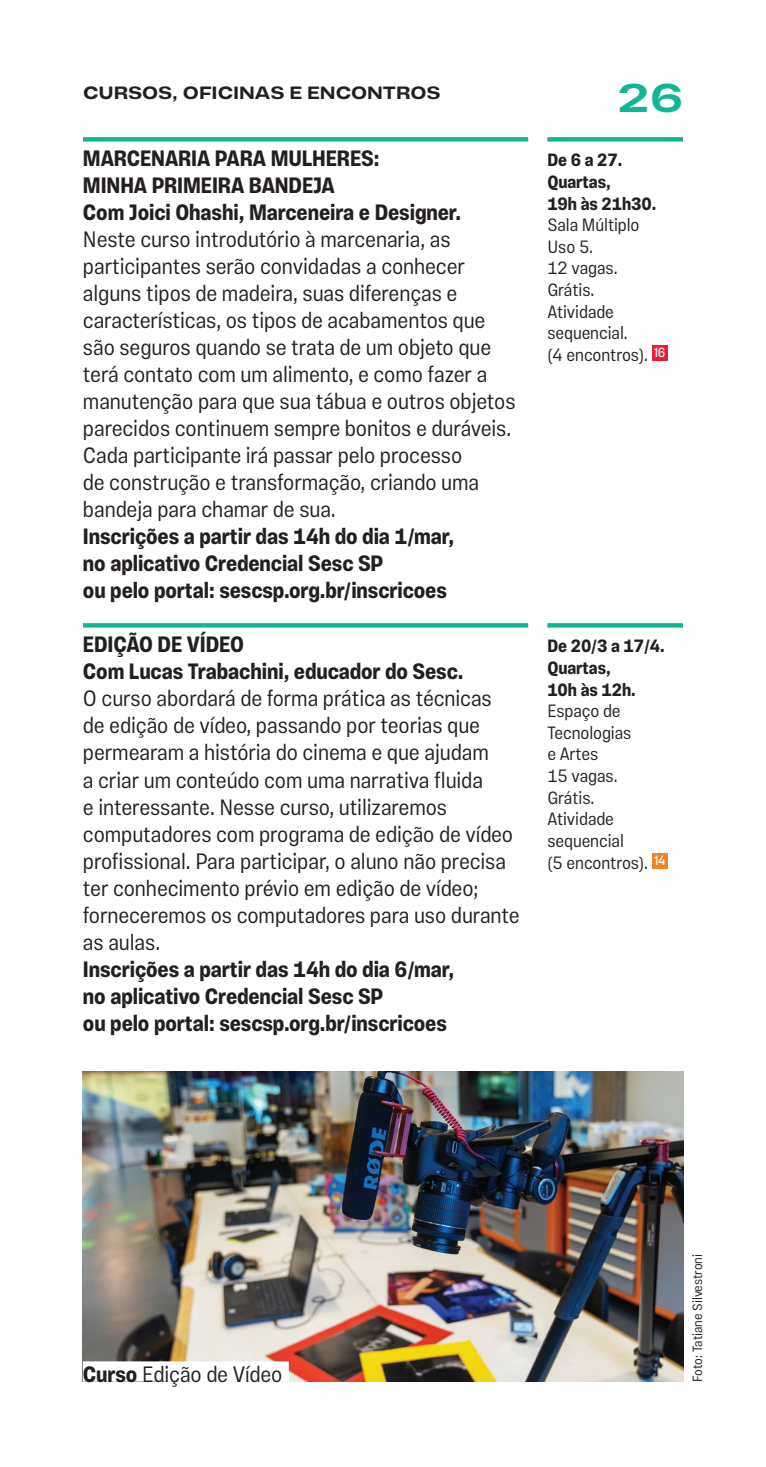
<style>
.page{position:relative;width:766px;height:1467px;background:#fff}
.page>*{position:absolute;margin:0;border:0;box-sizing:border-box;transform-origin:0 0}
.t1{font:700 40.5px "Vinila Extended";color:#0fb793}
.sinopse{font:300 22.5px/27px "Vinila Condensed";letter-spacing:-.005em;color:#231f20}
.com{font:700 22.5px "Vinila Condensed";letter-spacing:-.005em;color:#231f20}
.formato__linha2pt{font:700 22.5px/27px "Vinila Condensed";letter-spacing:-.005em;color:#231f20}
.legenda__texto{font:300 22.5px "Vinila Condensed";letter-spacing:-.005em;color:#231f20}
.servico__texto{font:300 18px/21.6px "Vinila Condensed";letter-spacing:-.005em;color:#231f20}
.servico__data__linha2pt{font:700 18px/21.6px "Vinila Condensed";letter-spacing:-.005em;color:#231f20}
.chapeu{font:700 18px "Vinila Extended";letter-spacing:-.005em;color:#231f20}
.legenda__credito{font:300 13.5px "Vinila Condensed";letter-spacing:-.005em;color:#231f20}
.classificacao{font:13.5px "Vinila Condensed";color:#fff}
.s1{font-weight:700}
</style>
<div class="page">
<div style="left:547px;top:137px;width:135px;height:5px;background:#0fb793"></div>
<div style="left:651px;top:345px;width:16px;height:16px;background:#ed1a3a"></div>
<div style="left:547px;top:623px;width:135px;height:5px;background:#0fb793"></div>
<div style="left:651px;top:853px;width:16px;height:15px;background:#f58220"></div>
<div style="left:83px;top:137px;width:445px;height:5px;background:#0fb793"></div>
<div style="left:83px;top:623px;width:445px;height:5px;background:#0fb793"></div>
<img style="left:83px;top:1071px;width:599px;height:310px">
<div style="left:83px;top:1361px;width:206px;height:21px;background:#fff"></div>
<p class="chapeu" style="left:83px;top:82px;width:359px">CURSOS, OFICINAS E ENCONTROS</p>
<p class="formato__linha2pt" style="left:83px;top:145px;width:298px">MARCENARIA PARA MULHERES:<br>MINHA PRIMEIRA BANDEJA</p>
<p class="com" style="left:83px;top:200px;width:380px">Com Joici Ohashi, Marceneira e Designer.</p>
<p class="sinopse" style="left:83px;top:226px;width:434px">Neste curso introdutório à marcenaria, as participantes serão convidadas a conhecer alguns tipos de madeira, suas diferenças e características, os tipos de acabamentos que são seguros quando se trata de um objeto que terá contato com um alimento, e como fazer a manutenção para que sua tábua e outros objetos parecidos continuem sempre bonitos e duráveis.<br>Cada participante irá passar pelo processo<br>de construção e transformação, criando uma bandeja para chamar de sua.<br><span class="s1">Inscrições a partir das 14h do dia 1/mar,<br>no aplicativo Credencial Sesc SP<br>ou pelo portal: sescsp.org.br/inscricoes</span></p>
<p class="formato__linha2pt" style="left:83px;top:631px;width:162px">EDIÇÃO DE VÍDEO</p>
<p class="com" style="left:83px;top:659px;width:382px">Com Lucas Trabachini, educador do Sesc.</p>
<p class="sinopse" style="left:83px;top:685px;width:438px">O curso abordará de forma prática as técnicas<br>de edição de vídeo, passando por teorias que permearam a história do cinema e que ajudam<br>a criar um conteúdo com uma narrativa fluida<br>e interessante. Nesse curso, utilizaremos computadores com programa de edição de vídeo profissional. Para participar, o aluno não precisa ter conhecimento prévio em edição de vídeo; forneceremos os computadores para uso durante as aulas.<br><span class="s1">Inscrições a partir das 14h do dia 6/mar,<br>no aplicativo Credencial Sesc SP<br>ou pelo portal: sescsp.org.br/inscricoes</span></p>
<h1 class="t1" style="left:617px;top:74px;width:68px">26</h1>
<p class="servico__data__linha2pt" style="left:547px;top:149px;width:110px">De 6 a 27.<br>Quartas,<br>19h às 21h30.</p>
<p class="servico__texto" style="left:547px;top:214px;width:94px">Sala Múltiplo<br>Uso 5.</p>
<p class="servico__texto" style="left:547px;top:257px;width:72px">12 vagas.</p>
<p class="servico__texto" style="left:547px;top:279px;width:48px">Grátis.</p>
<p class="servico__texto" style="left:547px;top:300px;width:102px">Atividade sequencial.<br>(4 encontros).</p>
<p class="classificacao" style="left:653px;top:345px;width:13px">16</p>
<p class="servico__data__linha2pt" style="left:547px;top:635px;width:119px">De 20/3 a 17/4.<br>Quartas,<br>10h às 12h.</p>
<p class="servico__texto" style="left:547px;top:700px;width:86px">Espaço de<br>Tecnologias e Artes</p>
<p class="servico__texto" style="left:547px;top:765px;width:72px">15 vagas.</p>
<p class="servico__texto" style="left:547px;top:786px;width:48px">Grátis.</p>
<p class="servico__texto" style="left:547px;top:808px;width:102px">Atividade sequencial<br>(5 encontros).</p>
<p class="classificacao" style="left:654px;top:852px;width:13px">14</p>
<p class="legenda__texto" style="left:83px;top:1361px;width:201px"><span class="s1">Curso</span> Edição de Vídeo</p>
<p class="legenda__credito" style="left:689px;top:1381px;width:129px;rotate:-90deg">Foto: Tatiane Silvestroni</p>
</div>
